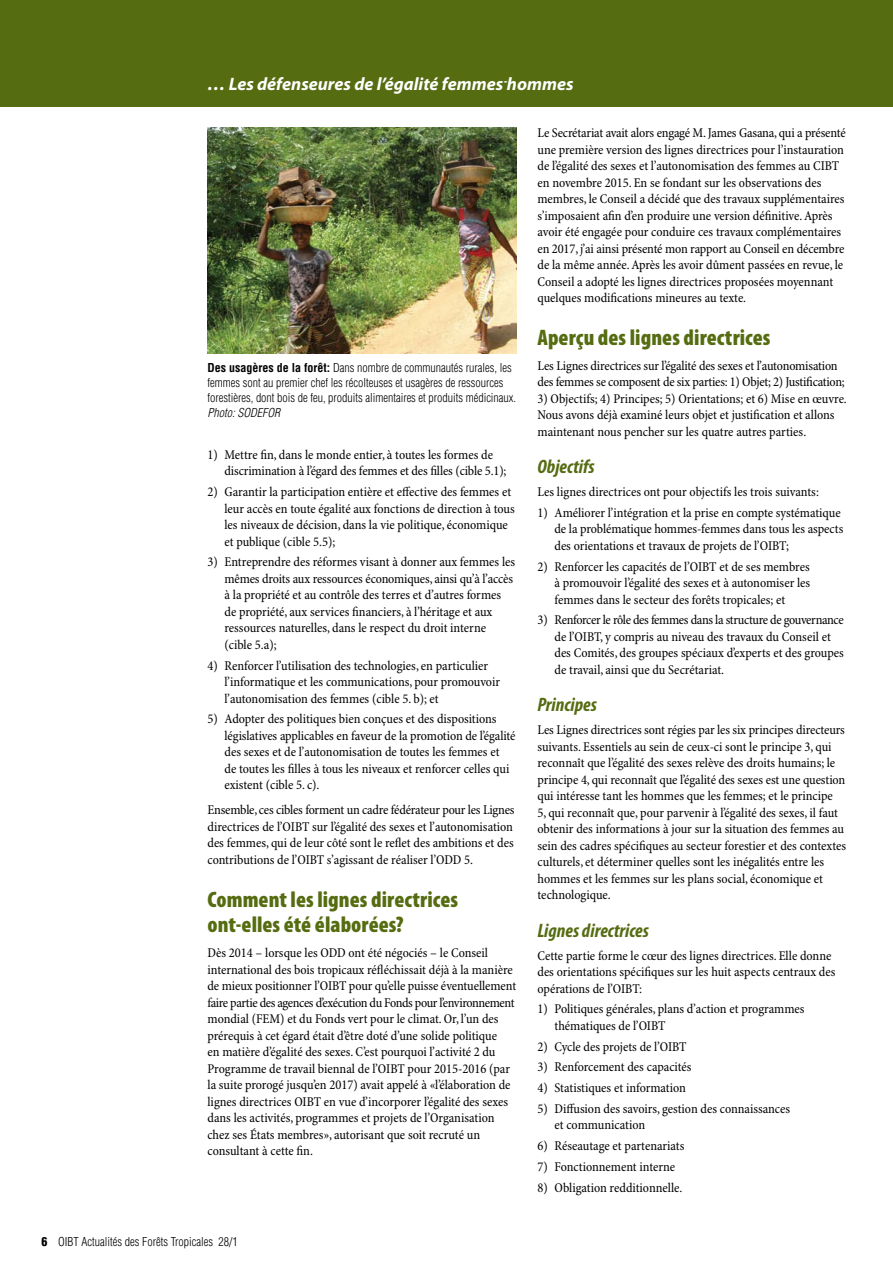
<style>
.page{position:relative;width:893px;height:1263px;background:#fff}
.page>*{position:absolute;margin:0;border:0;box-sizing:border-box;transform-origin:0 0}
.t1{font:900 condensed 22.5px/25.5px "Myriad Pro";letter-spacing:.005em;color:#566c11}
.t2{font:italic 700 condensed 19.5px "Myriad Pro";color:#566c11}
.t3{font:italic 700 18px "Myriad Pro";color:#fff}
.t4{font:condensed 13.5px/16.5px "Minion Pro";letter-spacing:-.005em;color:#000}
.t5{font:300 condensed 12px/15px "Helvetica";color:#000}
.t6{font:italic 300 condensed 12px "Helvetica";color:#000}
.s1{font-weight:700}
.s2{font-weight:900}
</style>
<div class="page">
<div style="left:0;top:0;width:893px;height:106px;background:#566c11"></div>
<img style="left:207px;top:128px;width:309px;height:225px">
<h3 class="t3" style="left:207px;top:72px;width:368px">… Les défenseures de l’égalité femmes-hommes</h3>
<p class="t5" style="left:207px;top:360px;width:310px"><span class="s1">Des usagères de la forêt:</span> Dans nombre de communautés rurales, les femmes sont au premier chef les récolteuses et usagères de ressources forestières, dont bois de feu, produits alimentaires et produits médicinaux.</p>
<p class="t6" style="left:207px;top:405px;width:74px">Photo: SODEFOR</p>
<p class="t4" style="left:225px;top:447px;width:283px;text-indent:-17px">1) Mettre fin, dans le monde entier, à toutes les formes de discrimination à l’égard des femmes et des filles (cible 5.1);</p>
<p class="t4" style="left:225px;top:484px;width:292px;text-indent:-17px">2) Garantir la participation entière et effective des femmes et leur accès en toute égalité aux fonctions de direction à tous les niveaux de décision, dans la vie politique, économique et publique (cible 5.5);</p>
<p class="t4" style="left:225px;top:554px;width:292px;text-indent:-17px">3) Entreprendre des réformes visant à donner aux femmes les mêmes droits aux ressources économiques, ainsi qu’à l’accès à la propriété et au contrôle des terres et d’autres formes de propriété, aux services financiers, à l’héritage et aux ressources naturelles, dans le respect du droit interne (cible 5.a);</p>
<p class="t4" style="left:225px;top:658px;width:277px;text-indent:-17px">4) Renforcer l’utilisation des technologies, en particulier l’informatique et les communications, pour promouvoir l’autonomisation des femmes (cible 5. b); et</p>
<p class="t4" style="left:225px;top:711px;width:293px;text-indent:-17px">5) Adopter des politiques bien conçues et des dispositions législatives applicables en faveur de la promotion de l’égalité des sexes et de l’autonomisation de toutes les femmes et<br>de toutes les filles à tous les niveaux et renforcer celles qui existent (cible 5. c).</p>
<p class="t4" style="left:207px;top:802px;width:309px;text-align:justify">Ensemble, ces cibles forment un cadre fédérateur pour les Lignes directrices de l’OIBT sur l’égalité des sexes et l’autonomisation des femmes, qui de leur côté sont le reflet des ambitions et des contributions de l’OIBT s’agissant de réaliser l’ODD 5.</p>
<h1 class="t1" style="left:207px;top:886px;width:252px">Comment les lignes directrices ont-elles été élaborées?</h1>
<p class="t4" style="left:207px;top:945px;width:310px">Dès 2014 – lorsque les ODD ont été négociés – le Conseil international des bois tropicaux réfléchissait déjà à la manière de mieux positionner l’OIBT pour qu’elle puisse éventuellement faire partie des agences d’exécution du Fonds pour l’environnement mondial (FEM) et du Fonds vert pour le climat. Or, l’un des prérequis à cet égard était d’être doté d’une solide politique<br>en matière d’égalité des sexes. C’est pourquoi l’activité 2 du Programme de travail biennal de l’OIBT pour 2015-2016 (par la suite prorogé jusqu’en 2017) avait appelé à «l’élaboration de lignes directrices OIBT en vue d’incorporer l’égalité des sexes dans les activités, programmes et projets de l’Organisation chez ses États membres», autorisant que soit recruté un consultant à cette fin.</p>
<p class="t5" style="left:41px;top:1234px;width:198px"><span class="s2">6</span> OIBT Actualités des Forêts Tropicales 28/1</p>
<p class="t4" style="left:537px;top:125px;width:310px">Le Secrétariat avait alors engagé M. James Gasana, qui a présenté une première version des lignes directrices pour l’instauration de l’égalité des sexes et l’autonomisation des femmes au CIBT en novembre 2015. En se fondant sur les observations des membres, le Conseil a décidé que des travaux supplémentaires s’imposaient afin d’en produire une version définitive. Après avoir été engagée pour conduire ces travaux complémentaires en 2017, j’ai ainsi présenté mon rapport au Conseil en décembre de la même année. Après les avoir dûment passées en revue, le Conseil a adopté les lignes directrices proposées moyennant quelques modifications mineures au texte.</p>
<h1 class="t1" style="left:537px;top:324px;width:234px">Aperçu des lignes directrices</h1>
<p class="t4" style="left:537px;top:358px;width:309px">Les Lignes directrices sur l’égalité des sexes et l’autonomisation des femmes se composent de six parties: 1) Objet; 2) Justification;</p>
<p class="t4" style="left:537px;top:391px;width:311px">3) Objectifs; 4) Principes; 5) Orientations; et 6) Mise en œuvre.<br>Nous avons déjà examiné leurs objet et justification et allons maintenant nous pencher sur les quatre autres parties.</p>
<h2 class="t2" style="left:537px;top:455px;width:59px">Objectifs</h2>
<p class="t4" style="left:537px;top:484px;width:283px">Les lignes directrices ont pour objectifs les trois suivants:</p>
<p class="t4" style="left:554px;top:505px;width:290px;text-indent:-17px">1) Améliorer l’intégration et la prise en compte systématique de la problématique hommes-femmes dans tous les aspects des orientations et travaux de projets de l’OIBT;</p>
<p class="t4" style="left:554px;top:559px;width:257px;text-align:justify;text-indent:-17px">2) Renforcer les capacités de l’OIBT et de ses membres à promouvoir l’égalité des sexes et à autonomiser les femmes dans le secteur des forêts tropicales; et</p>
<p class="t4" style="left:554px;top:612px;width:291px;text-indent:-17px">3) Renforcer le rôle des femmes dans la structure de gouvernance de l’OIBT, y compris au niveau des travaux du Conseil et des Comités, des groupes spéciaux d’experts et des groupes de travail, ainsi que du Secrétariat.</p>
<h2 class="t2" style="left:537px;top:693px;width:61px">Principes</h2>
<p class="t4" style="left:537px;top:722px;width:310px">Les Lignes directrices sont régies par les six principes directeurs suivants. Essentiels au sein de ceux-ci sont le principe 3, qui reconnaît que l’égalité des sexes relève des droits humains; le principe 4, qui reconnaît que l’égalité des sexes est une question qui intéresse tant les hommes que les femmes; et le principe<br>5, qui reconnaît que, pour parvenir à l’égalité des sexes, il faut obtenir des informations à jour sur la situation des femmes au sein des cadres spécifiques au secteur forestier et des contextes culturels, et déterminer quelles sont les inégalités entre les hommes et les femmes sur les plans social, économique et technologique.</p>
<h2 class="t2" style="left:537px;top:918px;width:113px">Lignes directrices</h2>
<p class="t4" style="left:537px;top:947px;width:300px">Cette partie forme le cœur des lignes directrices. Elle donne des orientations spécifiques sur les huit aspects centraux des opérations de l’OIBT:</p>
<p class="t4" style="left:554px;top:1001px;width:252px;text-indent:-17px">1) Politiques générales, plans d’action et programmes thématiques de l’OIBT</p>
<p class="t4" style="left:537px;top:1038px;width:151px">2) Cycle des projets de l’OIBT</p>
<p class="t4" style="left:537px;top:1059px;width:156px">3) Renforcement des capacités</p>
<p class="t4" style="left:537px;top:1080px;width:150px">4) Statistiques et information</p>
<p class="t4" style="left:554px;top:1101px;width:237px;text-indent:-17px">5) Diffusion des savoirs, gestion des connaissances et communication</p>
<p class="t4" style="left:537px;top:1138px;width:149px">6) Réseautage et partenariats</p>
<p class="t4" style="left:537px;top:1159px;width:139px">7) Fonctionnement interne</p>
<p class="t4" style="left:537px;top:1179px;width:146px">8) Obligation redditionnelle.</p>
</div>
